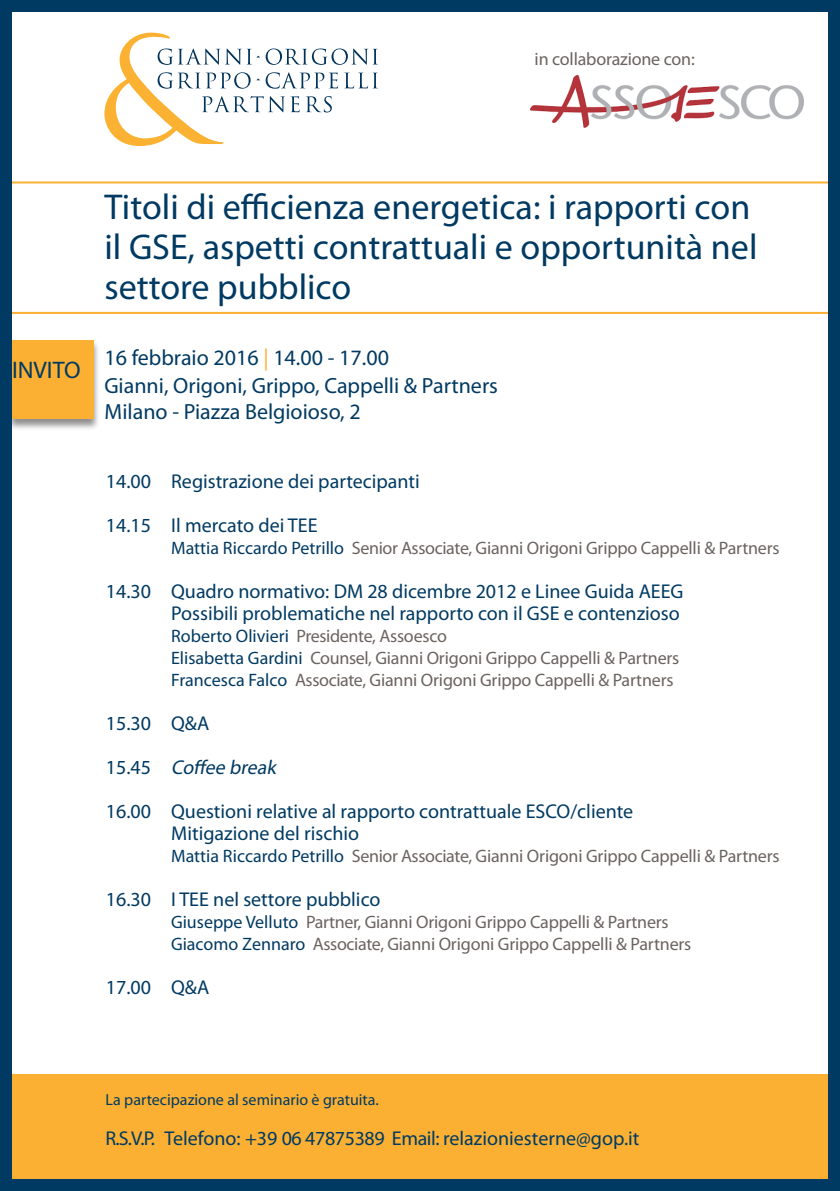
<style>
.page{position:relative;width:840px;height:1191px;background:#fff}
.page>*{position:absolute;margin:0;border:0;box-sizing:border-box;transform-origin:0 0}
.t1{font:36px/40px "Myriad Pro";color:#003a62}
.t2{font:24px "Myriad Pro";color:#003a62}
.t3{font:22px "Myriad Pro";color:#003a62}
.t4{font:20px "Myriad Pro";color:#003a62}
.t5{font:italic 20px "Myriad Pro";color:#003a62}
.t6{font:18px "Myriad Pro";letter-spacing:-.01em;color:#6b6360}
.t7{font:16px "Myriad Pro";color:#003a62}
.s1{color:#fbb033}
.s2{color:#003a62}
.s3{font-style:normal}
</style>
<div class="page">
<svg style="left:104px;top:33px;width:274px;height:113px"></svg>
<img style="left:530px;top:76px;width:273px;height:51px">
<div style="left:0;top:1074px;width:839px;height:112px;background:#fbb033"></div>
<hr style="left:0;top:181px;width:839px;height:2px;background:#fbb033">
<hr style="left:0;top:312px;width:839px;height:2px;background:#fbb033">
<div style="left:6px;top:340px;width:94px;height:91px;background:#231f20;opacity:.5"></div>
<div style="left:12px;top:340px;width:82px;height:79px;background:#fbb033"></div>
<div style="left:0;top:0;width:839px;height:1191px;border:12px solid #003a62"></div>
<p class="t6" style="left:534px;top:47px;width:162px">in collaborazione con:</p>
<p class="t2" style="left:12px;top:355px;width:70px">INVITO</p>
<p class="t1" style="left:104px;top:186px;width:654px">Titoli di efficienza energetica: i rapporti con il GSE, aspetti contrattuali e opportunità nel settore pubblico</p>
<p class="t3" style="left:104px;top:344px;width:286px">16 febbraio 2016 <span class="s1">|</span> 14.00 - 17.00</p>
<p class="t3" style="left:104px;top:372px;width:395px">Gianni, Origoni, Grippo, Cappelli &amp; Partners</p>
<p class="t3" style="left:104px;top:398px;width:258px">Milano - Piazza Belgioioso, 2</p>
<p class="t4" style="left:106px;top:469px;width:315px">14.00 Registrazione dei partecipanti</p>
<p class="t4" style="left:106px;top:513px;width:213px">14.15 Il mercato dei TEE</p>
<p class="t6" style="left:171px;top:536px;width:609px"><span class="s2">Mattia Riccardo Petrillo</span> Senior Associate, Gianni Origoni Grippo Cappelli &amp; Partners</p>
<p class="t4" style="left:106px;top:579px;width:579px">14.30 Quadro normativo: DM 28 dicembre 2012 e Linee Guida AEEG</p>
<p class="t4" style="left:171px;top:601px;width:510px">Possibili problematiche nel rapporto con il GSE e contenzioso</p>
<p class="t6" style="left:171px;top:624px;width:277px"><span class="s2">Roberto Olivieri</span> Presidente, Assoesco</p>
<p class="t6" style="left:171px;top:646px;width:509px"><span class="s2">Elisabetta Gardini</span> Counsel, Gianni Origoni Grippo Cappelli &amp; Partners</p>
<p class="t6" style="left:171px;top:668px;width:503px"><span class="s2">Francesca Falco</span> Associate, Gianni Origoni Grippo Cappelli &amp; Partners</p>
<p class="t4" style="left:106px;top:711px;width:105px">15.30 Q&amp;A</p>
<p class="t5" style="left:106px;top:755px;width:176px"><span class="s3">1 5 . 4 5</span> Coffee break</p>
<p class="t4" style="left:106px;top:799px;width:528px">16.00 Questioni relative al rapporto contrattuale ESCO/cliente</p>
<p class="t4" style="left:171px;top:821px;width:189px">Mitigazione del rischio</p>
<p class="t6" style="left:171px;top:844px;width:609px"><span class="s2">Mattia Riccardo Petrillo</span> Senior Associate, Gianni Origoni Grippo Cappelli &amp; Partners</p>
<p class="t4" style="left:106px;top:887px;width:276px">16.30 I TEE nel settore pubblico</p>
<p class="t6" style="left:171px;top:910px;width:499px"><span class="s2">Giuseppe Velluto</span> Partner, Gianni Origoni Grippo Cappelli &amp; Partners</p>
<p class="t6" style="left:171px;top:932px;width:521px"><span class="s2">Giacomo Zennaro</span> Associate, Gianni Origoni Grippo Cappelli &amp; Partners</p>
<p class="t4" style="left:106px;top:975px;width:105px">17.00 Q&amp;A</p>
<p class="t7" style="left:105px;top:1089px;width:275px">La partecipazione al seminario è gratuita.</p>
<p class="t4" style="left:105px;top:1125px;width:535px">R.S.V.P. Telefono: +39 06 47875389 Email: relazioniesterne@gop.it</p>
</div>
